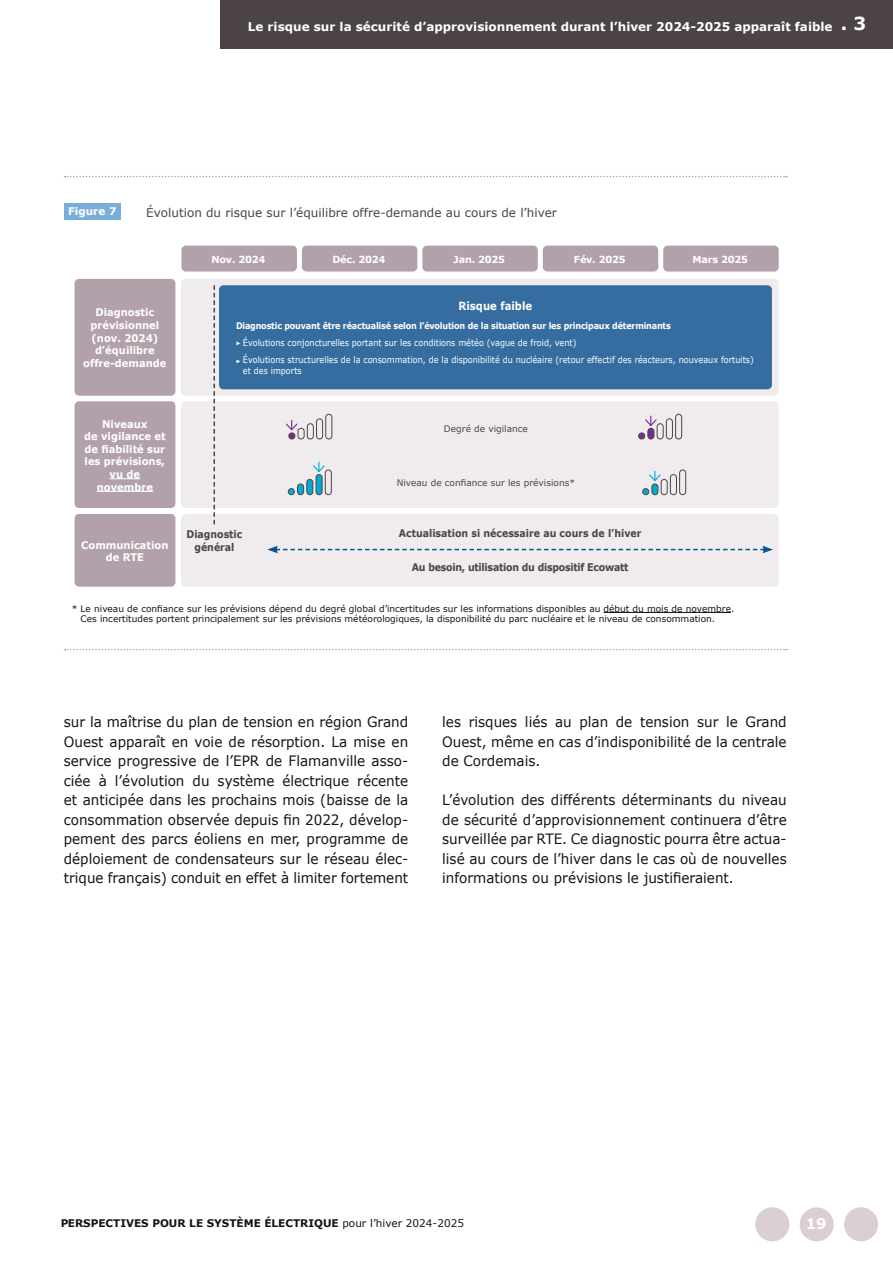
<style>
.page{position:relative;width:893px;height:1263px;background:#fff}
.page>*{position:absolute;margin:0;border:0;box-sizing:border-box;transform-origin:0 0}
.t1{font:700 14.7px "Verdana";color:#fff}
.t2{font:14.25px/19.5px "Verdana";color:#131413;text-align:justify;scale:.95 1}
.t3{font:700 12px "Verdana";color:#fff}
.t4{font:12px "Verdana";color:#4c4347}
.t5{font:700 11.25px "Verdana";color:#fff;scale:.9 1}
.t6{font:700 10.5px/12.6px "Verdana";color:#fff;text-align:center;scale:.95 1}
.t7{font:700 10.5px/12.6px "Verdana";color:#4c4347;text-align:center;scale:.9 1}
.t8{font:700 10.5px "Verdana";color:#131413}
.t9{font:700 10.5px "Verdana";letter-spacing:-.025em;color:#4c4347;scale:.9 1}
.t10{font:700 10.5px "Verdana";color:#fff}
.t11{font:700 9.75px "Verdana";letter-spacing:-.025em;color:#fff}
.t12{font:9px/10.8px "Verdana";color:#131413}
.t13{font:9px/10.8px "Verdana";color:#fff;scale:.9 1}
.t14{font:700 9px "Verdana";letter-spacing:-.025em;color:#fff;scale:.9 1}
.t15{font:9px "Verdana";color:#4c4347}
.s1{font-size:18px}
.s2{font-weight:400}
</style>
<div class="page">
<div style="left:800px;top:1207px;width:34px;height:34px;background:#d9cfd5;border-radius:50%"></div>
<div style="left:844px;top:1207px;width:34px;height:34px;background:#d9cfd5;border-radius:50%"></div>
<div style="left:755px;top:1207px;width:34px;height:34px;background:#d9cfd5;border-radius:50%"></div>
<div style="left:220px;top:0;width:673px;height:49px;background:#4c4347"></div>
<svg style="left:65px;top:176px;width:722px;height:1px"></svg>
<svg style="left:65px;top:649px;width:722px;height:1px"></svg>
<div style="left:64px;top:203px;width:57px;height:17px;background:#79aedb"></div>
<div style="left:181px;top:279px;width:598px;height:117px;background:#f0ecee;border-radius:4px"></div>
<div style="left:75px;top:514px;width:100px;height:73px;background:#b2a1ab;border-radius:4px"></div>
<div style="left:181px;top:514px;width:598px;height:73px;background:#f0ecee;border-radius:4px"></div>
<div style="left:75px;top:279px;width:100px;height:117px;background:#b2a1ab;border-radius:4px"></div>
<div style="left:75px;top:401px;width:100px;height:107px;background:#b2a1ab;border-radius:4px"></div>
<div style="left:181px;top:401px;width:598px;height:107px;background:#f0ecee;border-radius:4px"></div>
<div style="left:219px;top:285px;width:553px;height:104px;background:#366da1;border-radius:4px"></div>
<svg style="left:213px;top:285px;width:2px;height:239px"></svg>
<svg style="left:267px;top:546px;width:506px;height:7px"></svg>
<hr style="left:604px;top:612px;width:127px;height:1px;background:#131413">
<hr style="left:110px;top:478px;width:30px;height:1px;background:#fff">
<hr style="left:97px;top:491px;width:56px;height:1px;background:#fff">
<div style="left:298px;top:428px;width:6px;height:11px;border:1px solid #4c4347;border-radius:3px"></div>
<div style="left:307px;top:424px;width:6px;height:15px;border:1px solid #4c4347;border-radius:3px"></div>
<div style="left:316px;top:419px;width:7px;height:20px;border:1px solid #4c4347;border-radius:3px"></div>
<div style="left:326px;top:414px;width:6px;height:25px;border:1px solid #4c4347;border-radius:3px"></div>
<svg style="left:286px;top:420px;width:13px;height:19px"></svg>
<div style="left:638px;top:433px;width:7px;height:6px;border:1px solid #4c4347;border-radius:3px"></div>
<div style="left:648px;top:428px;width:6px;height:11px;background:#772d93;border-radius:3px"></div>
<div style="left:648px;top:428px;width:6px;height:11px;border:1px solid #4c4347;border-radius:3px"></div>
<div style="left:657px;top:424px;width:6px;height:15px;border:1px solid #4c4347;border-radius:3px"></div>
<div style="left:666px;top:419px;width:7px;height:20px;border:1px solid #4c4347;border-radius:3px"></div>
<div style="left:675px;top:414px;width:7px;height:25px;border:1px solid #4c4347;border-radius:3px"></div>
<svg style="left:645px;top:416px;width:13px;height:11px"></svg>
<div style="left:288px;top:488px;width:7px;height:7px;border:1px solid #4c4347;border-radius:3px"></div>
<div style="left:298px;top:484px;width:6px;height:11px;background:#00acd5;border-radius:3px"></div>
<div style="left:297px;top:484px;width:7px;height:11px;border:1px solid #4c4347;border-radius:3px"></div>
<div style="left:307px;top:479px;width:6px;height:16px;background:#00acd5;border-radius:3px"></div>
<div style="left:307px;top:479px;width:6px;height:16px;border:1px solid #4c4347;border-radius:3px"></div>
<div style="left:316px;top:475px;width:6px;height:20px;background:#00acd5;border-radius:3px"></div>
<div style="left:316px;top:474px;width:6px;height:21px;border:1px solid #4c4347;border-radius:3px"></div>
<div style="left:325px;top:470px;width:6px;height:25px;border:1px solid #4c4347;border-radius:3px"></div>
<svg style="left:313px;top:462px;width:13px;height:11px"></svg>
<div style="left:642px;top:488px;width:7px;height:7px;border:1px solid #4c4347;border-radius:3px"></div>
<div style="left:652px;top:484px;width:6px;height:11px;background:#00acd5;border-radius:3px"></div>
<div style="left:652px;top:484px;width:6px;height:11px;border:1px solid #4c4347;border-radius:3px"></div>
<div style="left:661px;top:479px;width:6px;height:16px;border:1px solid #4c4347;border-radius:3px"></div>
<div style="left:670px;top:474px;width:7px;height:21px;border:1px solid #4c4347;border-radius:3px"></div>
<div style="left:679px;top:470px;width:7px;height:25px;border:1px solid #4c4347;border-radius:3px"></div>
<svg style="left:649px;top:471px;width:13px;height:11px"></svg>
<div style="left:181px;top:246px;width:116px;height:26px;background:#b2a1ab;border-radius:4px"></div>
<div style="left:302px;top:246px;width:115px;height:26px;background:#b2a1ab;border-radius:4px"></div>
<div style="left:422px;top:246px;width:116px;height:26px;background:#b2a1ab;border-radius:4px"></div>
<div style="left:543px;top:246px;width:115px;height:26px;background:#b2a1ab;border-radius:4px"></div>
<div style="left:663px;top:246px;width:116px;height:26px;background:#b2a1ab;border-radius:4px"></div>
<p class="t3" style="left:248px;top:18px;width:620px">Le risque sur la sécurité d’approvisionnement durant l’hiver 2024-2025 apparaît faible <span class="s1">. 3</span></p>
<p class="t10" style="left:68px;top:204px;width:50px">Figure 7</p>
<p class="t4" style="left:146px;top:205px;width:412px">Évolution du risque sur l’équilibre offre-demande au cours de l’hiver</p>
<p class="t6" style="left:83px;top:306px;width:89px">Diagnostic prévisionnel (nov. 2024) d’équilibre offre-demande</p>
<p class="t11" style="left:211px;top:253px;width:55px">Nov. 2024</p>
<p class="t11" style="left:332px;top:253px;width:54px">Déc. 2024</p>
<p class="t11" style="left:454px;top:253px;width:53px">Jan. 2025</p>
<p class="t11" style="left:574px;top:253px;width:53px">Fév. 2025</p>
<p class="t11" style="left:692px;top:253px;width:57px">Mars 2025</p>
<p class="t5" style="left:459px;top:298px;width:83px">Risque faible</p>
<p class="t14" style="left:236px;top:319px;width:485px">Diagnostic pouvant être réactualisé selon l’évolution de la situation sur les principaux déterminants</p>
<p class="t13" style="left:236px;top:338px;width:380px">◆ Évolutions conjoncturelles portant sur les conditions météo (vague de froid, vent)</p>
<p class="t13" style="left:243px;top:355px;width:569px;text-indent:-7px">◆ Évolutions structurelles de la consommation, de la disponibilité du nucléaire (retour effectif des réacteurs, nouveaux fortuits) et des imports</p>
<p class="t6" style="left:84px;top:417px;width:87px">Niveaux<br>de vigilance et de fiabilité sur les prévisions, vu de novembre</p>
<p class="t15" style="left:444px;top:423px;width:85px">Degré de vigilance</p>
<p class="t15" style="left:397px;top:477px;width:180px">Niveau de confiance sur les prévisions*</p>
<p class="t6" style="left:81px;top:538px;width:93px">Communication de RTE</p>
<p class="t7" style="left:186px;top:528px;width:64px">Diagnostic général</p>
<p class="t7" style="left:399px;top:527px;width:271px">Actualisation si nécessaire au cours de l’hiver</p>
<p class="t9" style="left:412px;top:560px;width:242px">Au besoin, utilisation du dispositif Ecowatt</p>
<p class="t12" style="left:81px;top:603px;width:655px;text-indent:-9px">* Le niveau de confiance sur les prévisions dépend du degré global d’incertitudes sur les informations disponibles au début du mois de novembre.<br>Ces incertitudes portent principalement sur les prévisions météorologiques, la disponibilité du parc nucléaire et le niveau de consommation.</p>
<p class="t2" style="left:64px;top:712px;width:364px">sur la maîtrise du plan de tension en région Grand Ouest apparaît en voie de résorption. La mise en service progressive de l’EPR de Flamanville asso&shy;ciée à l’évolution du système électrique récente et anticipée dans les prochains mois (baisse de la consommation observée depuis fin 2022, dévelop&shy;pement des parcs éoliens en mer, programme de déploiement de condensateurs sur le réseau élec&shy;trique français) conduit en effet à limiter fortement</p>
<p class="t2" style="left:442px;top:712px;width:364px">les risques liés au plan de tension sur le Grand Ouest, même en cas d’indisponibilité de la centrale de Cordemais.</p>
<p class="t2" style="left:442px;top:790px;width:364px">L’évolution des différents déterminants du niveau de sécurité d’approvisionnement continuera d’être surveillée par RTE. Ce diagnostic pourra être actua&shy;lisé au cours de l’hiver dans le cas où de nouvelles informations ou prévisions le justifieraient.</p>
<p class="t8" style="left:60px;top:1216px;width:405px">PERSPECTIVES POUR LE SYSTÈME ÉLECTRIQUE <span class="s2">pour l’hiver 2024-2025</span></p>
<p class="t1" style="left:806px;top:1213px;width:22px">19</p>
</div>
